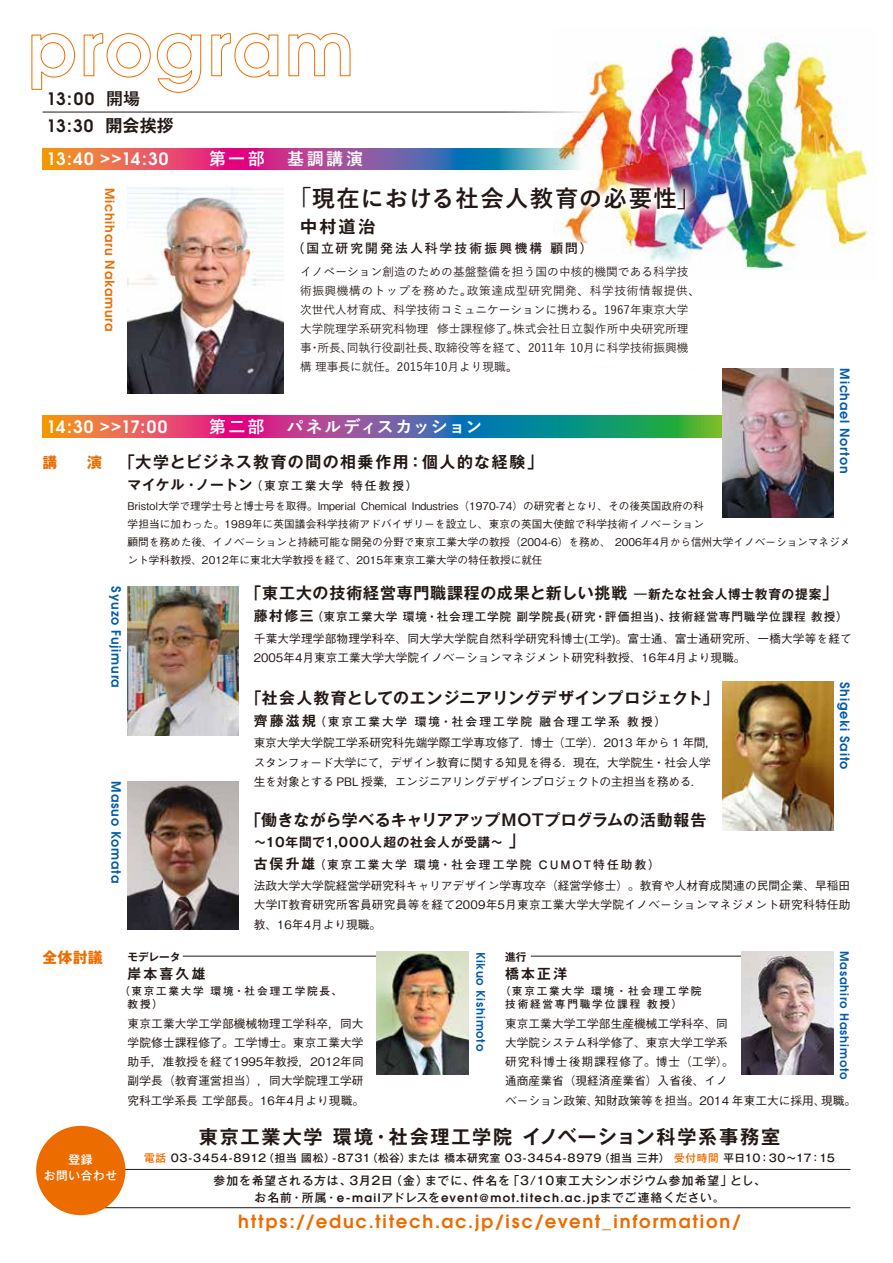
<style>
.page{position:relative;width:893px;height:1263px;background:#fff}
.page>*{position:absolute;margin:0;border:0;box-sizing:border-box;transform-origin:0 0}
.t1{font:700 23.4px "Yu Go";letter-spacing:.045em;color:#221815}
.t2{font:700 19.2px "Gothic MB101 Pro De";letter-spacing:.09em;color:#221815}
.t3{font:600 18px "Avant Garde";letter-spacing:.1em;color:#ed6c00}
.t4{font:600 16.95px "Avant Garde";letter-spacing:.025em;color:#fff}
.t5{font:600 16.95px/27.6px "Avant Garde";letter-spacing:.025em;color:#221815}
.t6{font:700 16.95px "Yu Go";letter-spacing:.075em;color:#fff}
.t7{font:700 16.95px "Yu Go";letter-spacing:.12em;color:#fff}
.t8{font:700 16.95px "Gothic MB101 Pro De";color:#221815}
.t9{font:700 15.9px "Gothic MB101 Pro De";letter-spacing:.045em;color:#221815}
.t10{font:700 15.9px "Gothic MB101 Pro De";letter-spacing:.015em;color:#221815}
.t11{font:700 15.9px "Gothic MB101 Pro De";letter-spacing:.09em;color:#221815}
.t12{font:700 14.85px "Gothic MB101 Pro";color:#ed6c00}
.t13{font:700 13.8px "Gothic MB101 Pro De";letter-spacing:.165em;color:#221815}
.t14{font:600 12.75px "Avant Garde";letter-spacing:.065em;color:#005bac}
.t15{font:700 12.75px "Gothic MB101 Pro De";letter-spacing:.055em;color:#221815}
.t16{font:700 12.75px "Futo Go B101 Pro";letter-spacing:.165em;color:#221815}
.t17{font:600 12.75px "Avant Garde";letter-spacing:.065em;color:#ed6c00}
.t18{font:500 11.7px/19.2px "Gothic BBB Pro";color:#221815}
.t19{font:500 11.7px/19.2px "Yu Go";color:#221815}
.t20{font:700 11.7px "Futo Go B101 Pro";letter-spacing:.16em;color:#221815}
.t21{font:600 11.7px "Avant Garde";letter-spacing:.115em;color:#221815}
.t22{font:700 11.7px "Futo Go B101 Pro";letter-spacing:.07em;color:#221815}
.t23{font:500 11.7px "Gothic MB101 Pro";letter-spacing:.08em;color:#221815}
.t24{font:600 11.7px "Avant Garde";letter-spacing:.07em;color:#005bac}
.t25{font:500 11.7px/15.9px "Gothic MB101 Pro";letter-spacing:.055em;color:#fff;text-align:center}
.t26{font:500 10.65px/18px "Gothic BBB Pro";color:#221815}
.t27{font:500 10.65px "Gothic MB101 Pro";letter-spacing:.06em;color:#221815}
.t28{font:700 10.65px/12.8px "Futo Go B101 Pro";letter-spacing:.17em;color:#221815}
.t29{font:700 10.65px "Gothic MB101 Pro De";color:#221815}
.s1{font-family:"Yu Go";font-weight:700}
.s2{font-family:"Gothic MB101 Pro De";font-weight:700}
.s3{font-family:"Gothic MB101 Pro De";font-size:13.8px}
.s4{font-size:12.75px}
.s5{font-size:15.9px}
.s6{color:#ed6c00}
.s7{font-family:"Gothic MB101 Pro";font-weight:500}
</style>
<div class="page">
<hr style="left:43px;top:112px;width:550px;height:1px;background:#221815">
<svg style="left:43px;top:148px;width:455px;height:22px;background:#ad5480"></svg>
<svg style="left:498px;top:111px;width:379px;height:259px"></svg>
<svg style="left:43px;top:416px;width:680px;height:21px;background:#e4515c"></svg>
<svg style="left:31px;top:33px;width:44px;height:57px"></svg>
<svg style="left:83px;top:33px;width:68px;height:45px"></svg>
<svg style="left:157px;top:33px;width:44px;height:60px"></svg>
<svg style="left:211px;top:33px;width:68px;height:45px"></svg>
<svg style="left:288px;top:33px;width:63px;height:43px"></svg>
<hr style="left:183px;top:956px;width:193px;height:1px;background:#221815">
<hr style="left:531px;top:956px;width:210px;height:1px;background:#221815">
<img style="left:554px;top:27px;width:322px;height:253px">
<img style="left:128px;top:187px;width:150px;height:207px">
<img style="left:128px;top:586px;width:110px;height:149px">
<img style="left:723px;top:682px;width:110px;height:149px">
<img style="left:376px;top:952px;width:93px;height:123px">
<img style="left:741px;top:952px;width:92px;height:123px">
<img style="left:723px;top:368px;width:110px;height:149px">
<img style="left:278px;top:171px;width:435px;height:267px">
<img style="left:287px;top:182px;width:417px;height:251px">
<img style="left:128px;top:781px;width:110px;height:149px">
<hr style="left:91px;top:1169px;width:759px;height:1px;background:#221815">
<hr style="left:91px;top:1207px;width:759px;height:1px;background:#221815">
<div style="left:36px;top:1126px;width:89px;height:89px;background:#ed6c00;border-radius:50%"></div>
<h3 class="t5" style="left:47px;top:84px;width:129px">13:00 <span class="s1">開場<br></span>13:30 <span class="s2">開会挨拶</span></h3>
<h3 class="t4" style="left:47px;top:148px;width:123px">13:40 &gt;&gt;14:30</h3>
<h3 class="t7" style="left:209px;top:150px;width:155px">第一部　基調講演</h3>
<h1 class="t1" style="left:288px;top:185px;width:413px">「現在における社会人教育の必要性」</h1>
<h3 class="t8" style="left:300px;top:213px;width:77px">中村道治</h3>
<p class="t16" style="left:291px;top:238px;width:303px">（国立研究開発法人科学技術振興機構 顧問）</p>
<p class="t19" style="left:300px;top:260px;width:402px">イノベーション創造のための基盤整備を担う国の中核的機関である科学技術振興機構のトップを務めた｡政策達成型研究開発、科学技術情報提供、次世代人材育成、科学技術コミュニケーションに携わる。1967年東京大学大学院理学系研究科物理 修士課程修了｡株式会社日立製作所中央研究所理事･所長､同執行役副社長､取締役等を経て、2011年 10月に科学技術振興機構 理事長に就任。2015年10月より現職｡</p>
<p class="t17" style="left:118px;top:188px;width:145px;rotate:90deg">Michiharu Nakamura</p>
<p class="t14" style="left:853px;top:368px;width:107px;rotate:90deg">Michael Norton</p>
<h3 class="t4" style="left:47px;top:415px;width:122px">14:30 &gt;&gt;17:00</h3>
<h3 class="t6" style="left:209px;top:417px;width:275px">第二部　パネルディスカッション</h3>
<h3 class="t11" style="left:119px;top:449px;width:426px">「大学とビジネス教育の間の相乗作用：個人的な経験」</h3>
<p class="t20" style="left:128px;top:476px;width:292px"><span class="s3">マイケル・ノートン</span>（東京工業大学 特任教授）</p>
<p class="t26" style="left:128px;top:496px;width:724px">Bristol大学で理学士号と博士号を取得。Imperial Chemical Industries（1970-74）の研究者となり、その後英国政府の科<br>学担当に加わった。1989年に英国議会科学技術アドバイザリーを設立し、東京の英国大使館で科学技術イノベーション<br>顧問を務めた後、イノベーションと持続可能な開発の分野で東京工業大学の教授（2004-6）を務め、 2006年4月から信州大学イノベーションマネジメント学科教授、2012年に東北大学教授を経て、2015年東京工業大学の特任教授に就任</p>
<p class="t12" style="left:43px;top:450px;width:61px">講　　演</p>
<p class="t14" style="left:124px;top:586px;width:103px;rotate:90deg">Syuzo Fujimura</p>
<p class="t14" style="left:124px;top:781px;width:103px;rotate:90deg">Masuo Komata</p>
<h3 class="t9" style="left:245px;top:580px;width:594px">「東工大の技術経営専門職課程の成果と新しい挑戦 <span class="s4">―新たな社会人博士教育の提案</span>」</h3>
<p class="t22" style="left:254px;top:607px;width:596px"><span class="s3">藤村修三</span>（東京工業大学 環境・社会理工学院 副学院長(研究・評価担当)、技術経営専門職学位課程 教授）</p>
<p class="t18" style="left:254px;top:627px;width:599px">千葉大学理学部物理学科卒、同大学大学院自然科学研究科博士(工学)。富士通、富士通研究所、一橋大学等を経て<br>2005年4月東京工業大学大学院イノベーションマネジメント研究科教授、16年4月より現職。</p>
<p class="t14" style="left:853px;top:682px;width:89px;rotate:90deg">Shigeki Saito</p>
<h3 class="t9" style="left:246px;top:685px;width:474px">「社会人教育としてのエンジニアリングデザインプロジェクト」</h3>
<p class="t20" style="left:254px;top:712px;width:414px"><span class="s3">齊藤滋規</span>（東京工業大学 環境・社会理工学院 融合理工学系 教授）</p>
<p class="t18" style="left:254px;top:732px;width:465px">東京大学大学院工学系研究科先端学際工学専攻修了．博士（工学）．2013 年から 1 年間，スタンフォード大学にて，デザイン教育に関する知見を得る．現在，大学院生・社会人学生を対象とする PBL 授業，エンジニアリングデザインプロジェクトの主担当を務める．</p>
<h3 class="t10" style="left:245px;top:807px;width:462px">「働きながら学べるキャリアアップMOTプログラムの活動報告</h3>
<p class="t15" style="left:254px;top:832px;width:273px">～10年間で1,000人超の社会人が受講～ <span class="s5">」</span></p>
<p class="t20" style="left:254px;top:855px;width:408px"><span class="s3">古俣升雄</span>（東京工業大学 環境・社会理工学院 CUMOT特任助教）</p>
<p class="t18" style="left:254px;top:875px;width:598px;text-align:justify">法政大学大学院経営学研究科キャリアデザイン学専攻卒（経営学修士）。教育や人材育成関連の民間企業、早稲田大学IT教育研究所客員研究員等を経て2009年5月東京工業大学大学院イノベーションマネジメント研究科特任助教、16年4月より現職。</p>
<p class="t12" style="left:43px;top:945px;width:62px">全体討議</p>
<p class="t25" style="left:44px;top:1150px;width:75px">登録<br>お問い合わせ</p>
<p class="t29" style="left:128px;top:948px;width:54px">モデレータ</p>
<p class="t13" style="left:128px;top:962px;width:80px">岸本喜久雄</p>
<p class="t28" style="left:128px;top:983px;width:216px;text-indent:-9px">（東京工業大学 環境・社会理工学院長、教授）</p>
<p class="t18" style="left:128px;top:1012px;width:238px;text-align:justify">東京工業大学工学部機械物理工学科卒，同大学院修士課程修了。工学博士。東京工業大学助手，准教授を経て1995年教授，2012年同副学長（教育運営担当），同大学院理工学研究科工学系長 工学部長。16年4月より現職。</p>
<p class="t24" style="left:488px;top:952px;width:101px;rotate:90deg">Kikuo Kishimoto</p>
<p class="t24" style="left:852px;top:951px;width:130px;rotate:90deg">Masahiro Hashimoto</p>
<p class="t29" style="left:505px;top:948px;width:23px">進行</p>
<p class="t13" style="left:505px;top:962px;width:64px">橋本正洋</p>
<p class="t28" style="left:505px;top:983px;width:198px;text-indent:-5px">（東京工業大学 環境・社会理工学院技術経営専門職学位課程 教授）</p>
<p class="t18" style="left:505px;top:1012px;width:353px">東京工業大学工学部生産機械工学科卒、同<br>大学院システム科学修了、東京大学工学系<br>研究科博士後期課程修了。博士（工学）。<br>通商産業省（現経済産業省）入省後、イノ<br>ベーション政策、知財政策等を担当。2014 年東工大に採用、現職。</p>
<h2 class="t2" style="left:199px;top:1121px;width:583px">東京工業大学 環境・社会理工学院 イノベーション科学系事務室</h2>
<p class="t27" style="left:144px;top:1149px;width:692px"><span class="s6">電話</span> 03-3454-8912（担当 國松）-8731（松谷）または 橋本研究室 03-3454-8979（担当 三井） <span class="s6">受付時間</span> 平日10：30～17：15</p>
<p class="t23" style="left:213px;top:1170px;width:554px">参加を希望される方は、3月2日（金）までに、件名を「3/10東工大シンポジウム参加希望」とし、</p>
<p class="t21" style="left:255px;top:1189px;width:471px"><span class="s7">お名前・所属・</span>e-mail<span class="s7">アドレスを</span>event@mot.titech.ac.jp<span class="s7">までご連絡ください。</span></p>
<h3 class="t3" style="left:238px;top:1210px;width:504px">https://educ.titech.ac.jp/isc/event_information/</h3>
</div>
